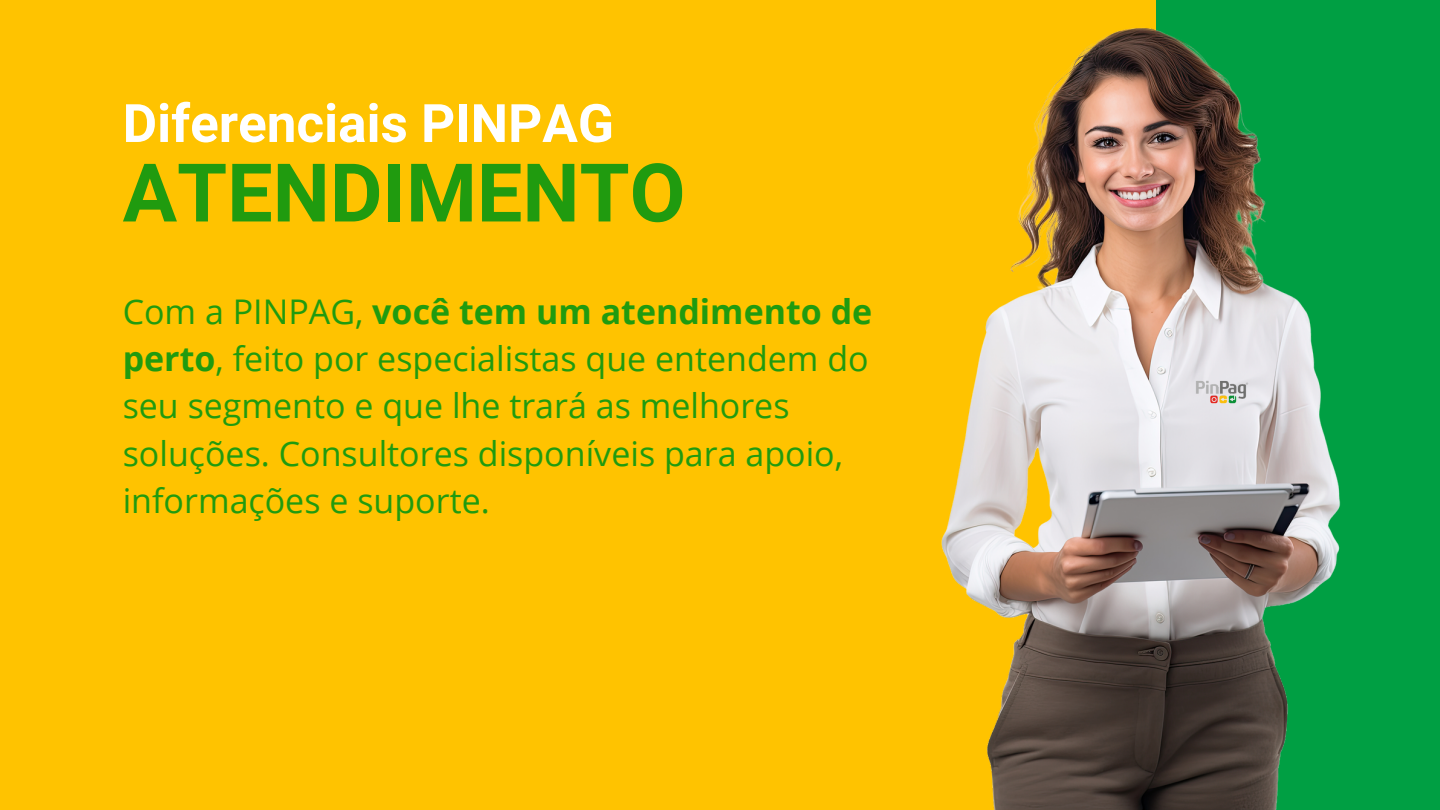
<style>
.page{position:relative;width:1440px;height:810px;background:#fff}
.page>*{position:absolute;margin:0;border:0;box-sizing:border-box;transform-origin:0 0}
.t1{font:700 81px "Roboto";color:#209b0f}
.t2{font:700 53px "Roboto";color:#fff}
.t3{font:34px/47.2px "Open Sans";color:#209b0f}
.s1{font-weight:700}
</style>
<div class="page">
<div style="left:1370px;top:0;width:70px;height:810px;background:#009f43"></div>
<div style="left:0;top:0;width:1155px;height:810px;background:#ffc300"></div>
<img style="left:941px;top:0;width:429px;height:810px">
<img style="left:1191px;top:376px;width:62px;height:31px">
<p class="t2" style="left:111px;top:81px;width:493px">Diferenciais PINPAG</p>
<h2 class="t2" style="left:123px;top:93px;width:493px">Diferenciais PINPAG</h2>
<h2 class="t1" style="left:123px;top:146px;width:564px">ATENDIMENTO</h2>
<h3 class="t3" style="left:123px;top:287px;width:751px">Com a PINPAG, <span class="s1">você tem um atendimento de perto</span>, feito por especialistas que entendem do seu segmento e que lhe trará as melhores soluções. Consultores disponíveis para apoio, informações e suporte.</h3>
</div>
